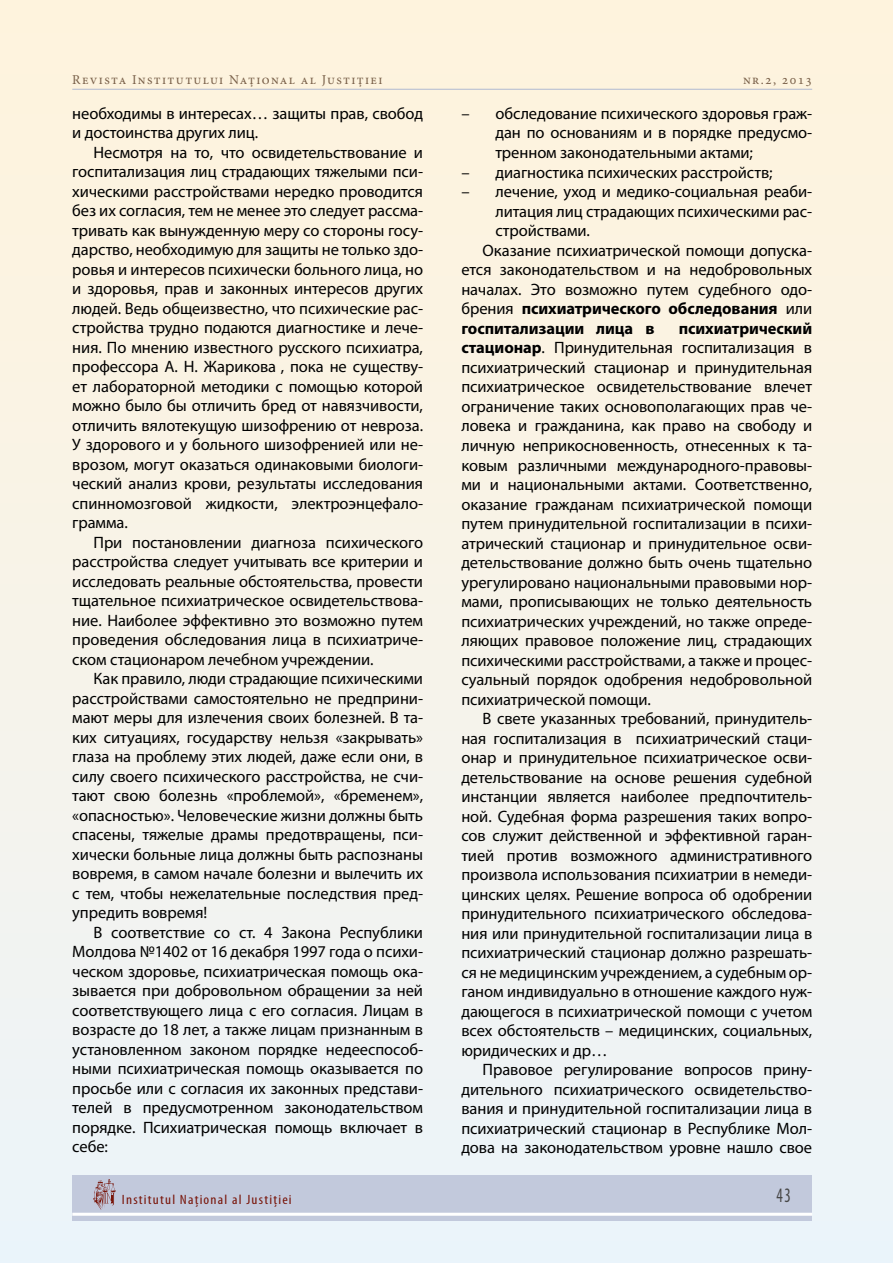
<style>
.page{position:relative;width:893px;height:1263px;background:#fff}
.page>*{position:absolute;margin:0;border:0;box-sizing:border-box;transform-origin:0 0}
.t1{font:condensed 20.7px "Myriad Pro";color:#464646;scale:.8 1}
.t2{font:16.5px/19.5px "Myriad Pro";letter-spacing:-.005em;color:#000;text-align:justify}
.t3{font:700 16.5px "Myriad Pro";letter-spacing:-.005em;color:#000}
.t4{font:13.5px "Minion Pro";letter-spacing:.1em;color:#785f48}
.t5{font:condensed 13.5px "Myriad Pro";letter-spacing:.08em;color:#79150a;scale:1.11 1}
.s1{font-weight:400}
.s2{font-weight:700}
</style>
<div class="page">
<div style="left:0;top:0;width:893px;height:1263px;background:linear-gradient(to bottom,#fff3db,#ecf3f9)"></div>
<hr style="left:72px;top:89px;width:740px;height:1px;background:#afb9d1">
<div style="left:72px;top:1175px;width:740px;height:46px;background:#c2c9dc"></div>
<hr style="left:72px;top:1213px;width:740px;height:3px;background:#fff">
<svg style="left:93px;top:1179px;width:23px;height:31px"></svg>
<p class="t4" style="left:72px;top:71px;width:312px">Revista Institutului Naţional al Justiţiei</p>
<p class="t4" style="left:743px;top:71px;width:71px">nr.2, 2013</p>
<p class="t2" style="left:72px;top:103px;width:352px">необходимы в интересах… защиты прав, свобод и достоинства других лиц.</p>
<p class="t2" style="left:72px;top:142px;width:352px;text-indent:21px">Несмотря на то, что освидетельствование и госпитализация лиц страдающих тяжелыми пси&shy;хическими расстройствами нередко проводится без их согласия, тем не менее это следует рассма&shy;тривать как вынужденную меру со стороны госу&shy;дарство, необходимую для защиты не только здо&shy;ровья и интересов психически больного лица, но и здоровья, прав и законных интересов других людей. Ведь общеизвестно, что психические рас&shy;стройства трудно подаются диагностике и лече&shy;ния. По мнению известного русского психиатра, профессора А. Н. Жарикова , пока не существу&shy;ет лабораторной методики с помощью которой можно было бы отличить бред от навязчивости, отличить вялотекущую шизофрению от невроза.<br>У здорового и у больного шизофренией или не&shy;врозом, могут оказаться одинаковыми биологи&shy;ческий анализ крови, результаты исследования спинномозговой жидкости, электроэнцефало&shy;грамма.</p>
<p class="t2" style="left:72px;top:532px;width:352px;text-indent:21px">При постановлении диагноза психического расстройства следует учитывать все критерии и исследовать реальные обстоятельства, провести тщательное психиатрическое освидетельствова&shy;ние. Наиболее эффективно это возможно путем проведения обследования лица в психиатриче&shy;ском стационаром лечебном учреждении.</p>
<p class="t2" style="left:72px;top:669px;width:352px;text-indent:21px">Как правило, люди страдающие психическими расстройствами самостоятельно не предприни&shy;мают меры для излечения своих болезней. В та&shy;ких ситуациях, государству нельзя «закрывать» глаза на проблему этих людей, даже если они, в силу своего психического расстройства, не счи&shy;тают свою болезнь «проблемой», «бременем», «опасностью». Человеческие жизни должны быть спасены, тяжелые драмы предотвращены, пси&shy;хически больные лица должны быть распознаны вовремя, в самом начале болезни и вылечить их с тем, чтобы нежелательные последствия пред&shy;упредить вовремя!</p>
<p class="t2" style="left:72px;top:922px;width:352px;text-indent:21px">В соответствие со ст. 4 Закона Республики Молдова №1402 от 16 декабря 1997 года о психи&shy;ческом здоровье, психиатрическая помощь ока&shy;зывается при добровольном обращении за ней соответствующего лица с его согласия. Лицам в возрасте до 18 лет, а также лицам признанным в установленном законом порядке недееспособ&shy;ными психиатрическая помощь оказывается по просьбе или с согласия их законных представи&shy;телей в предусмотренном законодательством порядке. Психиатрическая помощь включает в себе:</p>
<p class="t2" style="left:495px;top:103px;width:318px;text-indent:-34px">– обследование психического здоровья граж&shy;дан по основаниям и в порядке предусмо&shy;тренном законодательными актами;</p>
<p class="t2" style="left:461px;top:162px;width:313px">– диагностика психических расстройств;</p>
<p class="t2" style="left:461px;top:182px;width:352px">– лечение, уход и медико-социальная реаби-</p>
<p class="t2" style="left:495px;top:201px;width:318px">литация лиц страдающих психическими рас-</p>
<p class="t2" style="left:495px;top:221px;width:96px">стройствами.</p>
<p class="t2" style="left:483px;top:240px;width:331px">Оказание психиатрической помощи допуска-</p>
<p class="t2" style="left:461px;top:260px;width:352px">ется законодательством и на недобровольных</p>
<p class="t2" style="left:461px;top:279px;width:352px">началах. Это возможно путем судебного одо-</p>
<p class="t3" style="left:461px;top:298px;width:352px"><span class="s1">брения</span> психиатрического обследования <span class="s1">или</span></p>
<p class="t3" style="left:461px;top:318px;width:195px">госпитализации лица в</p>
<p class="t2" style="left:461px;top:318px;width:352px;text-indent:217px"><span class="s2">психиатрический стационар</span>. Принудительная госпитализация в психиатрический стационар и принудительная психиатрическое освидетельствование влечет ограничение таких основополагающих прав че&shy;ловека и гражданина, как право на свободу и личную неприкосновенность, отнесенных к та&shy;ковым различными международного-правовы&shy;ми и национальными актами. Соответственно, оказание гражданам психиатрической помощи путем принудительной госпитализации в психи&shy;атрический стационар и принудительное осви&shy;детельствование должно быть очень тщательно урегулировано национальными правовыми нор&shy;мами, прописывающих не только деятельность психиатрических учреждений, но также опреде&shy;ляющих правовое положение лиц, страдающих психическими расстройствами, а также и процес&shy;суальный порядок одобрения недобровольной психиатрической помощи.</p>
<p class="t2" style="left:461px;top:708px;width:352px;text-indent:21px">В свете указанных требований, принудитель&shy;ная госпитализация в психиатрический стаци&shy;онар и принудительное психиатрическое осви&shy;детельствование на основе решения судебной инстанции является наиболее предпочтитель&shy;ной. Судебная форма разрешения таких вопро&shy;сов служит действенной и эффективной гаран&shy;тией против возможного административного произвола использования психиатрии в немеди&shy;цинских целях. Решение вопроса об одобрении принудительного психиатрического обследова&shy;ния или принудительной госпитализации лица в психиатрический стационар должно разрешать&shy;ся не медицинским учреждением, а судебным ор&shy;ганом индивидуально в отношение каждого нуж&shy;дающегося в психиатрической помощи с учетом всех обстоятельств – медицинских, социальных, юридических и др…</p>
<p class="t2" style="left:461px;top:1059px;width:352px;text-indent:21px">Правовое регулирование вопросов прину&shy;дительного психиатрического освидетельство&shy;вания и принудительной госпитализации лица в психиатрический стационар в Республике Мол&shy;дова на законодательством уровне нашло свое</p>
<p class="t5" style="left:122px;top:1191px;width:154px">Institutul Naţional al Justiţiei</p>
<p class="t1" style="left:777px;top:1182px;width:19px">43</p>
</div>
